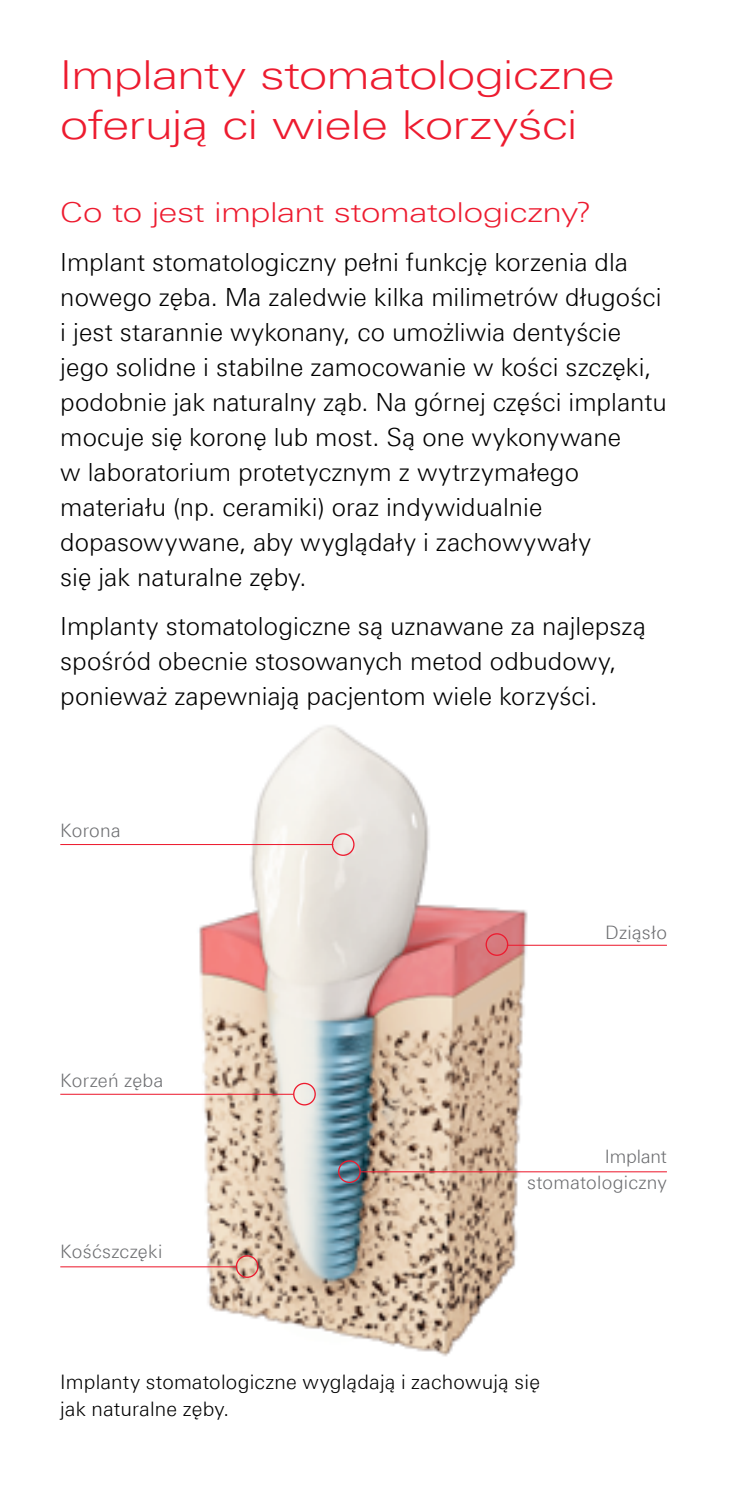
<style>
.page{position:relative;width:745px;height:1489px;background:#fff}
.page>*{position:absolute;margin:0;border:0;box-sizing:border-box;transform-origin:0 0}
.t1{font:300 40px/50px "Linotype Univers 340 Ex";letter-spacing:-.01em;color:#ed1b2f}
.t2{font:300 27.5px "Linotype Univers 340 Ex";letter-spacing:-.005em;color:#ed1b2f}
.t3{font:300 25px/35px "Linotype Univers 330";letter-spacing:.005em;color:#000}
.t4{font:300 20px/26.8px "Linotype Univers 330";letter-spacing:.01em;color:#000}
._2_1_Headline_22_26p{font:300 18.5px "Linotype Univers 330";letter-spacing:.015em;color:#6d6e71}
._2_1_Headline_22_26p-2{font:300 18.5px "Linotype Univers 330";letter-spacing:-.01em;color:#6d6e71}
</style>
<div class="page">
<img style="left:178px;top:725px;width:365px;height:632px">
<div style="left:331px;top:833px;width:23px;height:22px;border:1px solid #ed1b2f;border-radius:50%"></div>
<div style="left:293px;top:1082px;width:22px;height:23px;border:1px solid #ed1b2f;border-radius:50%"></div>
<div style="left:235px;top:1255px;width:23px;height:22px;border:1px solid #ed1b2f;border-radius:50%"></div>
<div style="left:485px;top:933px;width:23px;height:22px;border:1px solid #ed1b2f;border-radius:50%"></div>
<div style="left:338px;top:1160px;width:22px;height:22px;border:1px solid #ed1b2f;border-radius:50%"></div>
<hr style="left:60px;top:844px;width:273px;height:1px;background:#ed1b2f">
<hr style="left:506px;top:944px;width:160px;height:1px;background:#ed1b2f">
<hr style="left:361px;top:1171px;width:305px;height:1px;background:#ed1b2f">
<hr style="left:60px;top:1093px;width:233px;height:1px;background:#ed1b2f">
<hr style="left:60px;top:1266px;width:177px;height:1px;background:#ed1b2f">
<p class="t1" style="left:60px;top:50px;width:555px">Implanty stomatologiczne oferują ci wiele korzyści</p>
<p class="t2" style="left:60px;top:196px;width:532px">Co to jest implant stomatologiczny?</p>
<p class="t3" style="left:60px;top:244px;width:607px">Implant stomatologiczny pełni funkcję korzenia dla nowego zęba. Ma zaledwie kilka milimetrów długości i jest starannie wykonany, co umożliwia dentyście jego solidne i stabilne zamocowanie w kości szczęki, podobnie jak naturalny ząb. Na górnej części implantu mocuje się koronę lub most. Są one wykonywane<br>w laboratorium protetycznym z wytrzymałego materiału (np. ceramiki) oraz indywidualnie dopasowywane, aby wyglądały i zachowywały<br>się jak naturalne zęby.</p>
<p class="t3" style="left:60px;top:608px;width:586px">Implanty stomatologiczne są uznawane za najlepszą spośród obecnie stosowanych metod odbudowy, ponieważ zapewniają pacjentom wiele korzyści.</p>
<p class="_2_1_Headline_22_26p" style="left:60px;top:819px;width:62px">Korona</p>
<p class="_2_1_Headline_22_26p" style="left:60px;top:1069px;width:104px">Korzeń zęba</p>
<p class="_2_1_Headline_22_26p" style="left:60px;top:1240px;width:103px">Kośćszczęki</p>
<p class="_2_1_Headline_22_26p" style="left:604px;top:921px;width:63px">Dziąsło</p>
<p class="_2_1_Headline_22_26p-2" style="left:604px;top:1145px;width:64px">Implant</p>
<p class="_2_1_Headline_22_26p" style="left:527px;top:1171px;width:141px">stomatologiczny</p>
<p class="t4" style="left:60px;top:1368px;width:481px">Implanty stomatologiczne wyglądają i zachowują się jak naturalne zęby.</p>
</div>
